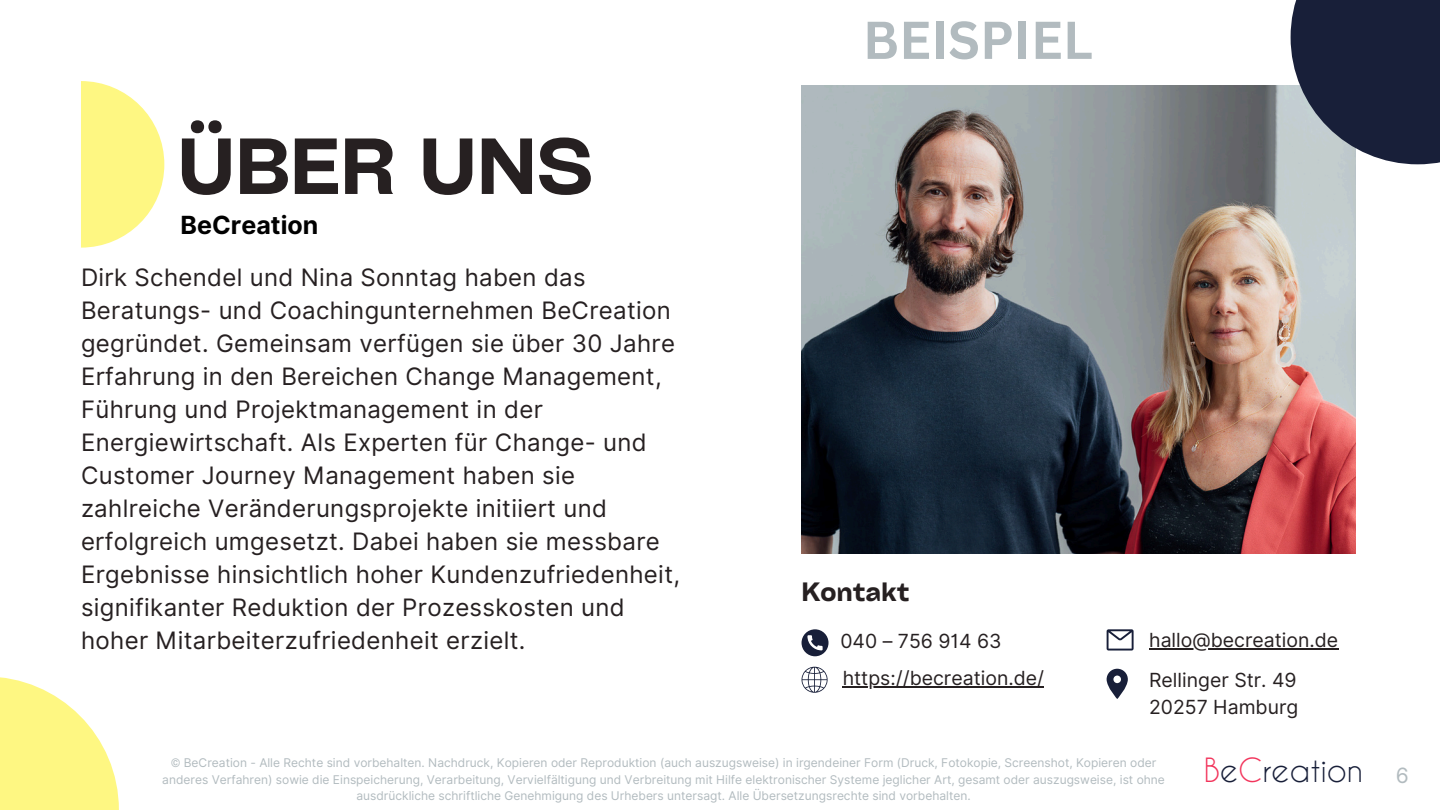
<style>
.page{position:relative;width:1440px;height:810px;background:#fff}
.page>*{position:absolute;margin:0;border:0;box-sizing:border-box;transform-origin:0 0}
.t1{font:76px "Cy Grotesk Key Demi";color:#262021}
.t2{font:700 52px "Canva Sans";color:#b2bbbf}
.t3{font:31.3px "Caviar Dreams";color:#181f39}
.t4{font:25.4px "Cy Grotesk Key Demi";color:#262021}
.t5{font:700 25px "Inter";color:#000}
.t6{font:24px/33px "Inter";letter-spacing:.015em;color:#262021}
.t7{font:21px "Inter";color:#b2bbbf}
.t8{font:19.5px/26.8px "Inter";color:#262021}
.t9{font:12px/16.5px "Inter";color:#b2bbbf;text-align:center}
.s1{color:#f2345b}
</style>
<div class="page">
<svg style="left:0;top:677px;width:119px;height:133px;fill:#fef782"></svg>
<svg style="left:81px;top:81px;width:83px;height:167px"></svg>
<svg style="left:802px;top:629px;width:27px;height:27px"></svg>
<svg style="left:1107px;top:629px;width:27px;height:21px"></svg>
<svg style="left:802px;top:667px;width:26px;height:26px"></svg>
<svg style="left:1107px;top:669px;width:21px;height:30px"></svg>
<img style="left:802px;top:86px;width:554px;height:468px">
<div style="left:1291px;top:0;width:149px;height:164px;background:#181f39"></div>
<hr style="left:843px;top:686px;width:201px;height:2px;background:#262021">
<hr style="left:1149px;top:648px;width:189px;height:1px;background:#262021">
<h1 class="t1" style="left:178px;top:118px;width:417px">ÜBER UNS</h1>
<h6 class="t5" style="left:181px;top:210px;width:139px">BeCreation</h6>
<h4 class="t6" style="left:81px;top:261px;width:601px">Dirk Schendel und Nina Sonntag haben das Beratungs- und Coachingunternehmen BeCreation gegründet. Gemeinsam verfügen sie über 30 Jahre Erfahrung in den Bereichen Change Management, Führung und Projektmanagement in der Energiewirtschaft. Als Experten für Change- und Customer Journey Management haben sie zahlreiche Veränderungsprojekte initiiert und erfolgreich umgesetzt. Dabei haben sie messbare Ergebnisse hinsichtlich hoher Kundenzufriedenheit, signifikanter Reduktion der Prozesskosten und hoher Mitarbeiterzufriedenheit erzielt.</h4>
<h6 class="t2" style="left:863px;top:3px;width:232px">BEISPIEL</h6>
<h5 class="t4" style="left:802px;top:576px;width:110px">Kontakt</h5>
<p class="t8" style="left:840px;top:628px;width:163px">040 – 756 914 63</p>
<h4 class="t8" style="left:1149px;top:626px;width:191px">hallo@becreation.de</h4>
<h2 class="t8" style="left:843px;top:665px;width:203px">https://becreation.de/</h2>
<p class="t8" style="left:1149px;top:666px;width:151px">Rellinger Str. 49<br>20257 Hamburg</p>
<p class="t9" style="left:162px;top:755px;width:1004px">© BeCreation - Alle Rechte sind vorbehalten. Nachdruck, Kopieren oder Reproduktion (auch auszugsweise) in irgendeiner Form (Druck, Fotokopie, Screenshot, Kopieren oder anderes Verfahren) sowie die Einspeicherung, Verarbeitung, Vervielfältigung und Verbreitung mit Hilfe elektronischer Systeme jeglicher Art, gesamt oder auszugsweise, ist ohne ausdrückliche schriftliche Genehmigung des Urhebers untersagt. Alle Übersetzungsrechte sind vorbehalten.</p>
<h6 class="t3" style="left:1204px;top:751px;width:161px"><span class="s1">B</span>e<span class="s1">C</span>reation</h6>
<p class="t7" style="left:1396px;top:763px;width:15px">6</p>
</div>
